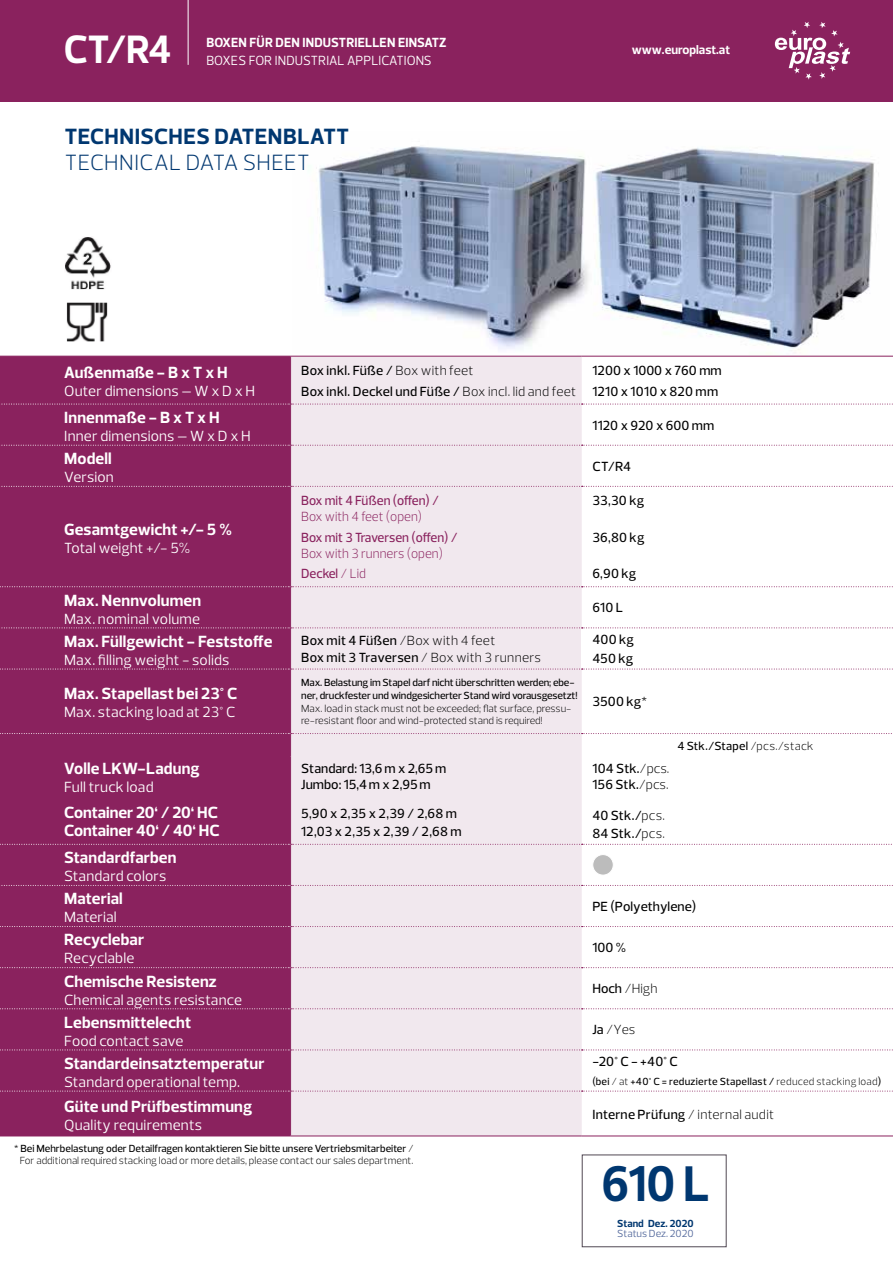
<style>
.page{position:relative;width:893px;height:1263px;background:#fff}
.page>*{position:absolute;margin:0;border:0;box-sizing:border-box;transform-origin:0 0}
.t1{font:700 51px "Prelo";color:#003770;scale:.96 1}
.t2{font:700 40.35px "Prelo";color:#fff;scale:.96 1}
.t3{font:700 22.5px "Prelo";letter-spacing:.015em;color:#003770}
.t4{font:300 22.5px "Prelo";letter-spacing:.015em;color:#003770}
.t5{font:700 16.5px/18px "Prelo";letter-spacing:.005em;color:#fff}
.t6{font:15px "Prelo";letter-spacing:.01em;color:#fff}
.t7{font:500 13.5px/20.7px "Prelo";letter-spacing:.01em;color:#000}
.t8{font:300 13.5px/16.5px "Prelo";color:#000}
.t9{font:300 13.5px/20.4px "Prelo";color:#8a225e;scale:.96 1}
.t10{font:500 13.5px "Prelo";color:#8a225e;scale:.96 1}
.t11{font:700 13.5px "Prelo";letter-spacing:.015em;color:#fff;scale:.96 1}
.t12{font:13.5px "Prelo";color:#fff;scale:.96 1}
.t13{font:700 12.75px "Prelo";color:#fff}
.t14{font:500 12px "Prelo";letter-spacing:.01em;color:#000}
.t15{font:300 10.5px/12.6px "Prelo";color:#000}
.t16{font:500 10.5px/12.6px "Prelo";letter-spacing:-.01em;color:#000}
.t17{font:500 10.5px "Prelo";letter-spacing:.025em;color:#000}
.t18{font:10.5px "Prelo";color:#566b9d}
.t19{font:700 10.5px "Prelo";color:#003770}
.s1{font-weight:300}
.s2{font-weight:500}
</style>
<div class="page">
<img style="left:578px;top:147px;width:312px;height:209px">
<img style="left:318px;top:146px;width:273px;height:207px">
<img style="left:65px;top:237px;width:46px;height:52px">
<img style="left:66px;top:302px;width:42px;height:40px">
<div style="left:0;top:0;width:893px;height:101px;background:#8a225e"></div>
<hr style="left:188px;top:0;width:1px;height:65px;background:#fff">
<div style="left:0;top:357px;width:290px;height:778px;background:#8a225e"></div>
<div style="left:291px;top:357px;width:291px;height:778px;background:#f1e8ee"></div>
<hr style="left:0;top:356px;width:290px;height:1px;background:#8a225e">
<hr style="left:290px;top:356px;width:1px;height:48px;background:#8a225e">
<hr style="left:290px;top:356px;width:292px;height:1px;background:#8a225e">
<hr style="left:582px;top:356px;width:311px;height:1px;background:#8a225e">
<hr style="left:290px;top:404px;width:1px;height:41px;background:#8a225e">
<hr style="left:290px;top:445px;width:1px;height:41px;background:#8a225e">
<svg style="left:0;top:404px;width:893px;height:1px"></svg>
<svg style="left:0;top:445px;width:893px;height:1px"></svg>
<hr style="left:290px;top:486px;width:1px;height:101px;background:#8a225e">
<svg style="left:0;top:486px;width:893px;height:1px"></svg>
<hr style="left:290px;top:587px;width:1px;height:41px;background:#8a225e">
<svg style="left:0;top:586px;width:893px;height:1px"></svg>
<hr style="left:290px;top:628px;width:1px;height:41px;background:#8a225e">
<svg style="left:0;top:627px;width:893px;height:1px"></svg>
<hr style="left:290px;top:669px;width:1px;height:64px;background:#8a225e">
<svg style="left:0;top:669px;width:893px;height:1px"></svg>
<svg style="left:0;top:733px;width:892px;height:23px"></svg>
<hr style="left:290px;top:756px;width:1px;height:88px;background:#8a225e">
<hr style="left:290px;top:844px;width:1px;height:41px;background:#8a225e">
<svg style="left:0;top:844px;width:892px;height:1px"></svg>
<hr style="left:290px;top:885px;width:1px;height:41px;background:#8a225e">
<svg style="left:0;top:885px;width:893px;height:1px"></svg>
<hr style="left:290px;top:926px;width:1px;height:42px;background:#8a225e">
<hr style="left:290px;top:968px;width:1px;height:41px;background:#8a225e">
<svg style="left:0;top:926px;width:893px;height:1px"></svg>
<svg style="left:0;top:967px;width:893px;height:1px"></svg>
<hr style="left:290px;top:1009px;width:1px;height:41px;background:#8a225e">
<hr style="left:290px;top:1050px;width:1px;height:41px;background:#8a225e">
<svg style="left:0;top:1008px;width:893px;height:1px"></svg>
<svg style="left:0;top:1049px;width:893px;height:1px"></svg>
<hr style="left:0;top:1135px;width:290px;height:1px;background:#8a225e">
<hr style="left:290px;top:1091px;width:1px;height:44px;background:#8a225e">
<hr style="left:290px;top:1135px;width:292px;height:1px;background:#8a225e">
<svg style="left:0;top:1091px;width:893px;height:1px"></svg>
<hr style="left:582px;top:1135px;width:311px;height:1px;background:#8a225e">
<div style="left:593px;top:854px;width:20px;height:21px;background:#bcbcbc;border-radius:50%"></div>
<div style="left:592px;top:854px;width:22px;height:21px;border:1px solid #fff;border-radius:50%"></div>
<div style="left:582px;top:1155px;width:144px;height:92px;border:1px solid #514853"></div>
<svg style="left:775px;top:22px;width:75px;height:58px"></svg>
<h2 class="t2" style="left:64px;top:25px;width:113px">CT/R4</h2>
<p class="t11" style="left:206px;top:34px;width:252px">BOXEN FÜR DEN INDUSTRIELLEN EINSATZ</p>
<p class="t12" style="left:206px;top:52px;width:236px">BOXES FOR INDUSTRIAL APPLICATIONS</p>
<h3 class="t3" style="left:65px;top:123px;width:286px">TECHNISCHES DATENBLATT</h3>
<h3 class="t4" style="left:65px;top:149px;width:247px">TECHNICAL DATA SHEET</h3>
<p class="t13" style="left:632px;top:42px;width:100px">www.europlast.at</p>
<p class="t5" style="left:64px;top:364px;width:165px">Außenmaße - B x T x H</p>
<p class="t6" style="left:64px;top:382px;width:193px">Outer dimensions – W x D x H</p>
<p class="t5" style="left:64px;top:408px;width:157px">Innenmaße - B x T x H</p>
<p class="t6" style="left:64px;top:427px;width:188px">Inner dimensions – W x D x H</p>
<p class="t5" style="left:64px;top:450px;width:49px">Modell</p>
<p class="t6" style="left:64px;top:468px;width:51px">Version</p>
<p class="t5" style="left:64px;top:520px;width:169px">Gesamtgewicht +/- 5 %</p>
<p class="t6" style="left:64px;top:539px;width:127px">Total weight +/- 5%</p>
<p class="t5" style="left:64px;top:591px;width:139px">Max. Nennvolumen</p>
<p class="t6" style="left:64px;top:609px;width:138px">Max. nominal volume</p>
<p class="t5" style="left:64px;top:632px;width:210px">Max. Füllgewicht - Feststoffe</p>
<p class="t6" style="left:64px;top:650px;width:167px">Max. filling weight - solids</p>
<p class="t5" style="left:64px;top:685px;width:175px">Max. Stapellast bei 23° C</p>
<p class="t6" style="left:64px;top:703px;width:173px">Max. stacking load at 23° C</p>
<p class="t5" style="left:64px;top:759px;width:137px">Volle LKW-Ladung</p>
<p class="t6" style="left:64px;top:777px;width:91px">Full truck load</p>
<p class="t5" style="left:64px;top:804px;width:157px">Container 20‘ / 20‘ HC<br>Container 40‘ / 40‘ HC</p>
<p class="t5" style="left:64px;top:849px;width:114px">Standardfarben</p>
<p class="t6" style="left:64px;top:867px;width:104px">Standard colors</p>
<p class="t5" style="left:64px;top:890px;width:60px">Material</p>
<p class="t6" style="left:64px;top:908px;width:54px">Material</p>
<p class="t5" style="left:64px;top:931px;width:82px">Recyclebar</p>
<p class="t6" style="left:64px;top:949px;width:72px">Recyclable</p>
<p class="t5" style="left:64px;top:972px;width:154px">Chemische Resistenz</p>
<p class="t6" style="left:64px;top:990px;width:179px">Chemical agents resistance</p>
<p class="t5" style="left:64px;top:1013px;width:129px">Lebensmittelecht</p>
<p class="t6" style="left:64px;top:1031px;width:121px">Food contact save</p>
<p class="t5" style="left:64px;top:1054px;width:202px">Standardeinsatztemperatur</p>
<p class="t6" style="left:64px;top:1072px;width:177px">Standard operational temp.</p>
<p class="t5" style="left:64px;top:1097px;width:190px">Güte und Prüfbestimmung</p>
<p class="t6" style="left:64px;top:1115px;width:139px">Quality requirements</p>
<p class="t7" style="left:301px;top:360px;width:276px">Box inkl. Füße / <span class="s1">Box with feet<br></span>Box inkl. Deckel und Füße / <span class="s1">Box incl. lid and feet</span></p>
<p class="t7" style="left:592px;top:360px;width:131px">1200 x 1000 x 760 mm<br>1210 x 1010 x 820 mm</p>
<p class="t7" style="left:592px;top:415px;width:123px">1120 x 920 x 600 mm</p>
<p class="t10" style="left:301px;top:492px;width:145px">Box mit 4 Füßen (offen) /</p>
<p class="t9" style="left:301px;top:506px;width:128px">Box with 4 feet (open)</p>
<p class="t10" style="left:301px;top:529px;width:165px">Box mit 3 Traversen (offen) /</p>
<p class="t9" style="left:301px;top:543px;width:149px">Box with 3 runners (open)<br><span class="s2">Deckel</span> / Lid</p>
<p class="t7" style="left:592px;top:456px;width:40px">CT/R4</p>
<p class="t7" style="left:592px;top:490px;width:53px">33,30 kg</p>
<p class="t7" style="left:592px;top:527px;width:54px">36,80 kg</p>
<p class="t7" style="left:592px;top:563px;width:45px">6,90 kg</p>
<p class="t7" style="left:592px;top:598px;width:32px">610 L</p>
<p class="t8" style="left:301px;top:633px;width:241px"><span class="s2">Box mit 4 Füßen</span> /Box with 4 feet<br><span class="s2">Box mit 3 Traversen</span> / Box with 3 runners</p>
<p class="t7" style="left:592px;top:630px;width:43px;line-height:19.5px">400 kg<br>450 kg</p>
<p class="t16" style="left:301px;top:676px;width:278px">Max. Belastung im Stapel darf nicht überschritten werden; ebe&shy;ner, druckfester und windgesicherter Stand wird vorausgesetzt!</p>
<p class="t15" style="left:301px;top:702px;width:272px">Max. load in stack must not be exceeded; flat surface, pressu&shy;re-resistant floor and wind-protected stand is required!</p>
<p class="t7" style="left:301px;top:760px;width:146px;line-height:16.2px">Standard: 13,6m x 2,65m<br>Jumbo: 15,4m x 2,95m</p>
<p class="t7" style="left:301px;top:805px;width:162px;line-height:18px">5,90 x 2,35 x 2,39 / 2,68 m<br>12,03 x 2,35 x 2,39 / 2,68 m</p>
<p class="t7" style="left:592px;top:691px;width:56px">3500 kg*</p>
<p class="t7" style="left:592px;top:760px;width:78px;line-height:16.2px">104 Stk.<span class="s1">/pcs.<br></span>156 Stk.<span class="s1">/pcs.</span></p>
<p class="t7" style="left:592px;top:806px;width:74px;line-height:18px">40 Stk./<span class="s1">pcs.<br></span>84 Stk./<span class="s1">pcs.</span></p>
<p class="t14" style="left:677px;top:738px;width:137px">4 Stk./Stapel <span class="s1">/pcs./stack</span></p>
<p class="t7" style="left:592px;top:896px;width:105px">PE (Polyethylene)</p>
<p class="t7" style="left:592px;top:937px;width:35px">100 %</p>
<p class="t8" style="left:592px;top:980px;width:67px"><span class="s2">Hoch</span> /High</p>
<p class="t8" style="left:592px;top:1022px;width:45px"><span class="s2">Ja</span> /Yes</p>
<p class="t7" style="left:592px;top:1051px;width:87px">-20° C - +40° C</p>
<p class="t17" style="left:592px;top:1075px;width:290px">(bei <span class="s1">/ at</span> +40° C = reduzierte Stapellast / <span class="s1">reduced stacking load</span>)</p>
<p class="t7" style="left:592px;top:1104px;width:183px">Interne Prüfung <span class="s1">/ internal audit</span></p>
<p class="t15" style="left:14px;top:1142px;width:401px;text-align:center"><span class="s2">* Bei Mehrbelastung oder Detailfragen kontaktieren Sie bitte unsere Vertriebsmitarbeiter</span> /<br>For additional required stacking load or more details, please contact our sales department.</p>
<h1 class="t1" style="left:602px;top:1152px;width:114px">610 L</h1>
<p class="t19" style="left:617px;top:1217px;width:78px">Stand Dez. 2020</p>
<p class="t18" style="left:617px;top:1227px;width:78px">Status Dez. 2020</p>
</div>
